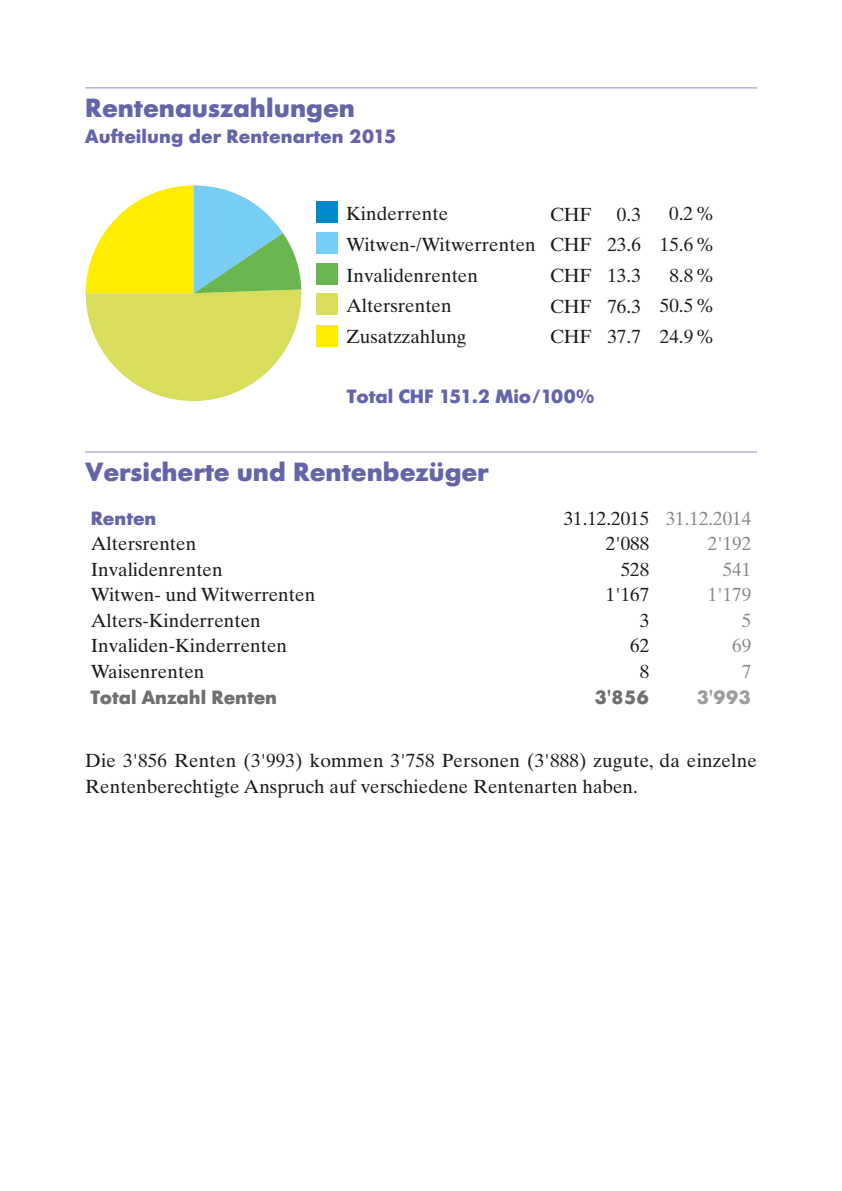
<style>
.page{position:relative;width:842px;height:1191px;background:#fff}
.page>*{position:absolute;margin:0;border:0;box-sizing:border-box;transform-origin:0 0}
.t1{font:700 26px "Futura BQ";color:#6464ab}
.t2{font:19px/30.6px "Times Ten";color:#1a1a18;text-align:justify}
.t3{font:700 19px "Futura BQ";letter-spacing:.005em;color:#6464ab}
.t4{font:700 19px "Futura BQ";color:#6f6f6e}
.t5{font:19px "Times Ten";color:#878786}
.t6{font:700 19px "Futura BQ";color:#9c9d9d}
.s1{color:#878786}
</style>
<div class="page">
<hr style="left:85px;top:87px;width:672px;height:1px;background:#908dc4">
<div style="left:316px;top:201px;width:22px;height:22px;background:#0089cc"></div>
<div style="left:316px;top:232px;width:22px;height:22px;background:#77cdf4"></div>
<div style="left:316px;top:263px;width:22px;height:21px;background:#69b650"></div>
<div style="left:316px;top:293px;width:22px;height:22px;background:#d8de5b"></div>
<div style="left:316px;top:325px;width:22px;height:22px;background:#ffed00"></div>
<svg style="left:86px;top:185px;width:216px;height:216px"></svg>
<hr style="left:85px;top:451px;width:672px;height:1px;background:#908dc4">
<h1 class="t1" style="left:85px;top:92px;width:271px">Rentenauszahlungen</h1>
<p class="t3" style="left:85px;top:124px;width:313px">Aufteilung der Rentenarten 2015</p>
<p class="t2" style="left:346px;top:198px;width:104px">Kinderrente</p>
<p class="t2" style="left:550px;top:199px;width:43px">CHF</p>
<p class="t2" style="left:617px;top:199px;width:25px">0.3</p>
<p class="t2" style="left:346px;top:198px;width:366px;text-indent:323px">0.2% Witwen-/Witwerrenten CHF 23.6 15.6% Invalidenrenten</p>
<p class="t2" style="left:550px;top:260px;width:92px">CHF 13.3</p>
<p class="t2" style="left:669px;top:260px;width:42px">8.8%</p>
<p class="t2" style="left:346px;top:290px;width:107px">Altersrenten</p>
<p class="t2" style="left:550px;top:291px;width:162px">CHF 76.3 50.5%</p>
<p class="t2" style="left:346px;top:321px;width:122px">Zusatzzahlung</p>
<p class="t2" style="left:550px;top:321px;width:162px">CHF 37.7 24.9%</p>
<p class="t3" style="left:347px;top:384px;width:248px">Total CHF 151.2 Mio/100%</p>
<h1 class="t1" style="left:85px;top:456px;width:405px">Versicherte und Rentenbezüger</h1>
<p class="t3" style="left:91px;top:506px;width:67px">Renten</p>
<p class="t2" style="left:564px;top:503px;width:189px">31.12.2015 <span class="s1">31.12.2014</span></p>
<p class="t2" style="left:91px;top:528px;width:107px">Altersrenten</p>
<p class="t2" style="left:606px;top:528px;width:45px">2'088</p>
<p class="t5" style="left:708px;top:532px;width:45px">2'192</p>
<p class="t2" style="left:91px;top:554px;width:133px">Invalidenrenten</p>
<p class="t2" style="left:621px;top:554px;width:30px">528</p>
<p class="t5" style="left:723px;top:558px;width:30px">541</p>
<p class="t2" style="left:91px;top:579px;width:226px">Witwen- und Witwerrenten</p>
<p class="t2" style="left:606px;top:579px;width:45px">1'167</p>
<p class="t5" style="left:708px;top:583px;width:45px">1'179</p>
<p class="t2" style="left:91px;top:605px;width:172px">Alters-Kinderrenten</p>
<p class="t2" style="left:640px;top:605px;width:11px">3</p>
<p class="t5" style="left:742px;top:609px;width:11px">5</p>
<p class="t2" style="left:91px;top:630px;width:198px">Invaliden-Kinderrenten</p>
<p class="t2" style="left:630px;top:630px;width:20px">62</p>
<p class="t5" style="left:732px;top:634px;width:20px">69</p>
<p class="t2" style="left:91px;top:656px;width:115px">Waisenrenten</p>
<p class="t2" style="left:640px;top:656px;width:11px">8</p>
<p class="t5" style="left:742px;top:660px;width:11px">7</p>
<p class="t4" style="left:91px;top:685px;width:188px">Total Anzahl Renten</p>
<p class="t4" style="left:594px;top:685px;width:56px">3'856</p>
<p class="t6" style="left:697px;top:685px;width:56px">3'993</p>
<p class="t2" style="left:85px;top:747px;width:673px;line-height:26px">Die 3'856 Renten (3'993) kommen 3'758 Personen (3'888) zugute, da einzelne<br>Rentenberechtigte Anspruch auf verschiedene Rentenarten haben.</p>
</div>
